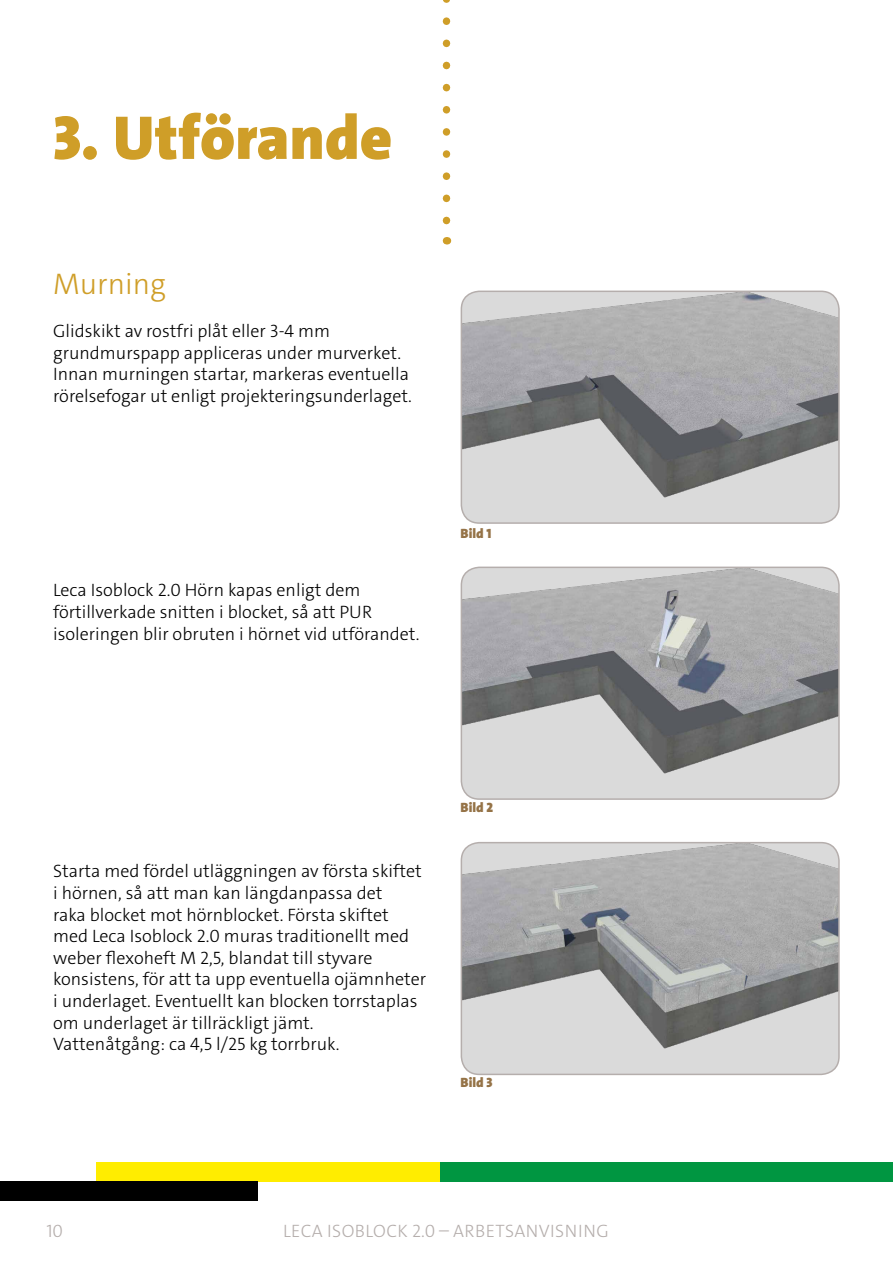
<style>
.page{position:relative;width:893px;height:1263px;background:#fff}
.page>*{position:absolute;margin:0;border:0;box-sizing:border-box;transform-origin:0 0}
.t1{font:900 62.4px "The Sans C4 s";color:#cf9e28}
.t2{font:300 30px "The Sans C4 s";color:#cf9e28}
.t3{font:300 18px/21.6px "The Sans C4 s";color:#000}
.t4{font:300 18px "The Sans C4 s";letter-spacing:.025em;color:#b5aeac}
.t5{font:900 13.5px "The Sans C4 s";color:#957347}
</style>
<div class="page">
<div style="left:440px;top:1162px;width:452px;height:19px;background:#009641"></div>
<div style="left:96px;top:1162px;width:344px;height:19px;background:#ffed00"></div>
<div style="left:0;top:1181px;width:257px;height:20px;background:#000"></div>
<svg style="left:892px;top:1162px;width:1px;height:19px"></svg>
<img style="left:461px;top:843px;width:378px;height:231px">
<div style="left:461px;top:842px;width:379px;height:233px;border:2px solid #b5aeac;border-radius:18px"></div>
<img style="left:461px;top:567px;width:376px;height:232px">
<div style="left:461px;top:567px;width:379px;height:233px;border:2px solid #b5aeac;border-radius:18px"></div>
<img style="left:461px;top:291px;width:376px;height:232px">
<div style="left:461px;top:291px;width:379px;height:233px;border:2px solid #b5aeac;border-radius:18px"></div>
<svg style="left:443px;top:0;width:7px;height:225px"></svg>
<h1 class="t1" style="left:53px;top:98px;width:341px">3. Utförande</h1>
<h2 class="t2" style="left:53px;top:265px;width:114px">Murning</h2>
<p class="t3" style="left:53px;top:320px;width:360px">Glidskikt av rostfri plåt eller 3-4 mm grundmurspapp appliceras under murverket.<br>Innan murningen startar, markeras eventuella rörelsefogar ut enligt projekteringsunderlaget.</p>
<p class="t3" style="left:53px;top:580px;width:368px">Leca Isoblock 2.0 Hörn kapas enligt dem förtillverkade snitten i blocket, så att PUR isoleringen blir obruten i hörnet vid utförandet.</p>
<p class="t5" style="left:461px;top:524px;width:32px">Bild 1</p>
<p class="t3" style="left:53px;top:860px;width:375px">Starta med fördel utläggningen av första skiftet i hörnen, så att man kan längdanpassa det<br>raka blocket mot hörnblocket. Första skiftet med Leca Isoblock 2.0 muras traditionellt med weber flexoheft M 2,5, blandat till styvare konsistens, för att ta upp eventuella ojämnheter i underlaget. Eventuellt kan blocken torrstaplas om underlaget är tillräckligt jämt.<br>Vattenåtgång: ca 4,5 l/25 kg torrbruk.</p>
<p class="t5" style="left:461px;top:799px;width:34px">Bild 2</p>
<p class="t5" style="left:461px;top:1074px;width:34px">Bild 3</p>
<p class="t4" style="left:46px;top:1219px;width:18px">10</p>
<p class="t4" style="left:283px;top:1219px;width:327px">LECA ISOBLOCK 2.0 – ARBETSANVISNING</p>
</div>
